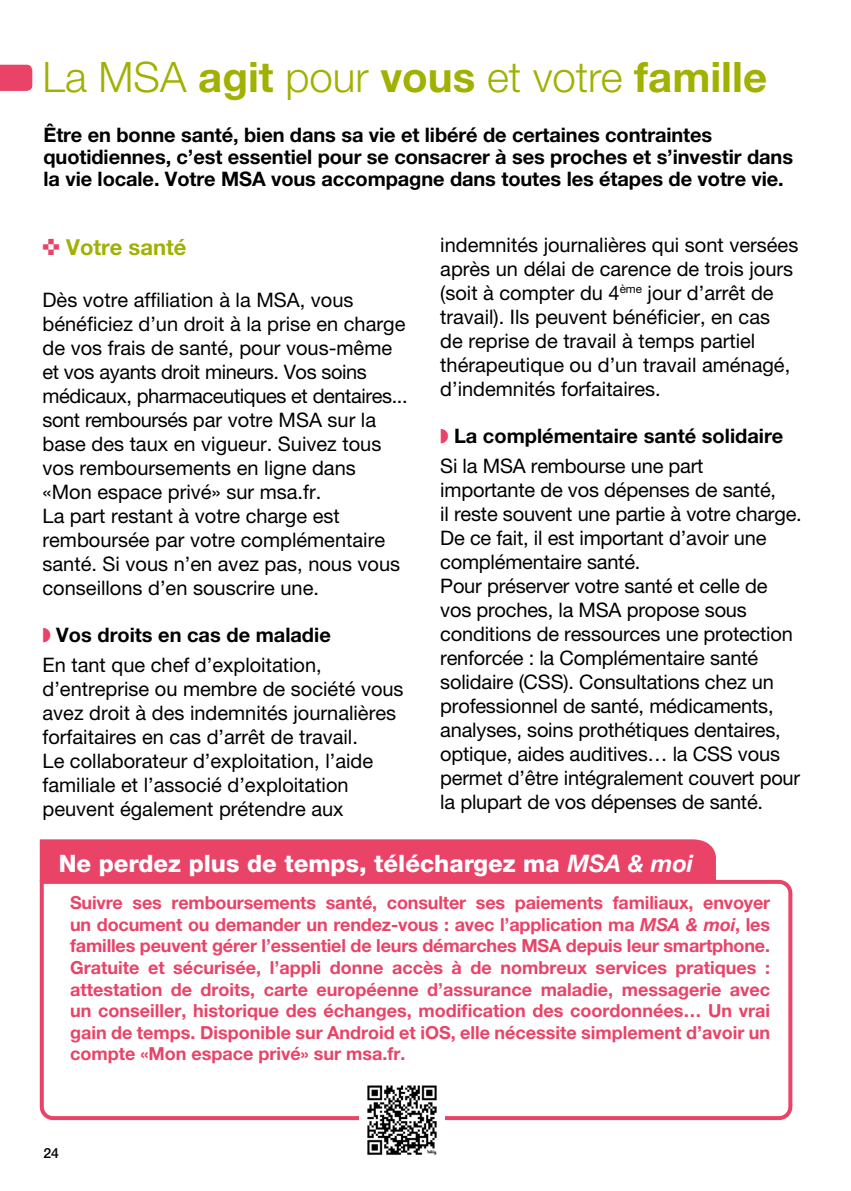
<style>
.page{position:relative;width:851px;height:1191px;background:#fff}
.page>*{position:absolute;margin:0;border:0;box-sizing:border-box;transform-origin:0 0}
.Titre{font:300 42px "Helvetica Neue LT Pro";color:#a0b101}
.Texte_Courant{font:800 24px "Helvetica Neue LT Pro";color:#fff}
.Texte_Courant-2{font:700 22px "Helvetica Neue LT Pro";color:#a0b101}
.Texte_Courant-3{font:20px/24px "Helvetica Neue LT Pro";color:#000}
.Texte_Courant-4{font:700 20px/22px "Helvetica Neue LT Pro";letter-spacing:-.005em;color:#000}
.Texte_CourantDemiLune{font:700 20px "Helvetica Neue LT Pro";color:#000}
.Texte_Courant-5{font:700 18px/21.6px "Helvetica Neue LT Pro";letter-spacing:-.005em;color:#e94368;text-align:justify}
.Texte_CourantDemiLune-2{font:500 14px "Helvetica Neue LT Pro";color:#000}
.s1{font-weight:700}
.s2{color:#e94368}
.s3{font-family:"Helvetica Neue";font-weight:700;font-style:italic}
.s4{font-style:italic}
</style>
<div class="page">
<svg style="left:0;top:65px;width:32px;height:26px"></svg>
<svg style="left:39px;top:878px;width:754px;height:243px"></svg>
<div style="left:40px;top:839px;width:675px;height:42px;background:#e94368"></div>
<img style="left:359px;top:1077px;width:85px;height:78px">
<p class="Titre" style="left:43px;top:52px;width:726px">La MSA <span class="s1">agit</span> pour <span class="s1">vous</span> et votre <span class="s1">famille</span></p>
<p class="Texte_Courant-4" style="left:43px;top:123px;width:751px">Être en bonne santé, bien dans sa vie et libéré de certaines contraintes quotidiennes, c’est essentiel pour se consacrer à ses proches et s’investir dans la vie locale. Votre MSA vous accompagne dans toutes les étapes de votre vie.</p>
<p class="Texte_Courant-2" style="left:43px;top:233px;width:145px"><span class="s2">✜</span> Votre santé</p>
<p class="Texte_Courant-3" style="left:43px;top:287px;width:366px">Dès votre affiliation à la MSA, vous bénéficiez d’un droit à la prise en charge de vos frais de santé, pour vous-même et vos ayants droit mineurs. Vos soins médicaux, pharmaceutiques et dentaires... sont remboursés par votre MSA sur la base des taux en vigueur. Suivez tous</p>
<p class="Texte_Courant-3" style="left:43px;top:455px;width:315px">vos remboursements en ligne dans</p>
<p class="Texte_Courant-3" style="left:43px;top:479px;width:280px">«Mon espace privé» sur msa.fr.</p>
<p class="Texte_Courant-3" style="left:43px;top:503px;width:359px">La part restant à votre charge est remboursée par votre complémentaire santé. Si vous n’en avez pas, nous vous conseillons d’en souscrire une.</p>
<p class="Texte_CourantDemiLune" style="left:43px;top:622px;width:290px"><span class="s2">◗</span> Vos droits en cas de maladie</p>
<p class="Texte_Courant-3" style="left:43px;top:652px;width:362px">En tant que chef d’exploitation, d’entreprise ou membre de société vous avez droit à des indemnités journalières forfaitaires en cas d’arrêt de travail.</p>
<p class="Texte_Courant-3" style="left:43px;top:748px;width:332px">Le collaborateur d’exploitation, l’aide familiale et l’associé d’exploitation peuvent également prétendre aux</p>
<p class="Texte_Courant-3" style="left:440px;top:232px;width:359px">indemnités journalières qui sont versées après un délai de carence de trois jours (soit à compter du 4<sup>ème</sup> jour d’arrêt de travail). Ils peuvent bénéficier, en cas<br>de reprise de travail à temps partiel thérapeutique ou d’un travail aménagé, d’indemnités forfaitaires.</p>
<p class="Texte_CourantDemiLune" style="left:440px;top:423px;width:344px"><span class="s2">◗</span> La complémentaire santé solidaire</p>
<p class="Texte_Courant-3" style="left:440px;top:453px;width:265px">Si la MSA rembourse une part</p>
<p class="Texte_Courant-3" style="left:440px;top:477px;width:337px">importante de vos dépenses de santé,</p>
<p class="Texte_Courant-3" style="left:440px;top:501px;width:363px">il reste souvent une partie à votre charge.<br>De ce fait, il est important d’avoir une complémentaire santé.</p>
<p class="Texte_Courant-3" style="left:440px;top:573px;width:329px">Pour préserver votre santé et celle de vos proches, la MSA propose sous</p>
<p class="Texte_Courant-3" style="left:440px;top:621px;width:354px">conditions de ressources une protection</p>
<p class="Texte_Courant-3" style="left:440px;top:645px;width:319px">renforcée : la Complémentaire santé</p>
<p class="Texte_Courant-3" style="left:440px;top:669px;width:361px">solidaire (CSS). Consultations chez un professionnel de santé, médicaments, analyses, soins prothétiques dentaires, optique, aides auditives… la CSS vous permet d’être intégralement couvert pour la plupart de vos dépenses de santé.</p>
<p class="Texte_Courant" style="left:59px;top:849px;width:635px">Ne perdez plus de temps, téléchargez ma <span class="s3">MSA &amp; moi</span></p>
<p class="Texte_Courant-5" style="left:70px;top:891px;width:701px">Suivre ses remboursements santé, consulter ses paiements familiaux, envoyer un document ou demander un rendez-vous : avec l’application ma <span class="s4">MSA &amp; moi</span>, les familles peuvent gérer l’essentiel de leurs démarches MSA depuis leur smartphone.</p>
<p class="Texte_Courant-5" style="left:70px;top:956px;width:701px">Gratuite et sécurisée, l’appli donne accès à de nombreux services pratiques : attestation de droits, carte européenne d’assurance maladie, messagerie avec un conseiller, historique des échanges, modification des coordonnées… Un vrai gain de temps. Disponible sur Android et iOS, elle nécessite simplement d’avoir un compte «Mon espace privé» sur msa.fr.</p>
<p class="Texte_CourantDemiLune-2" style="left:43px;top:1145px;width:17px">24</p>
</div>
